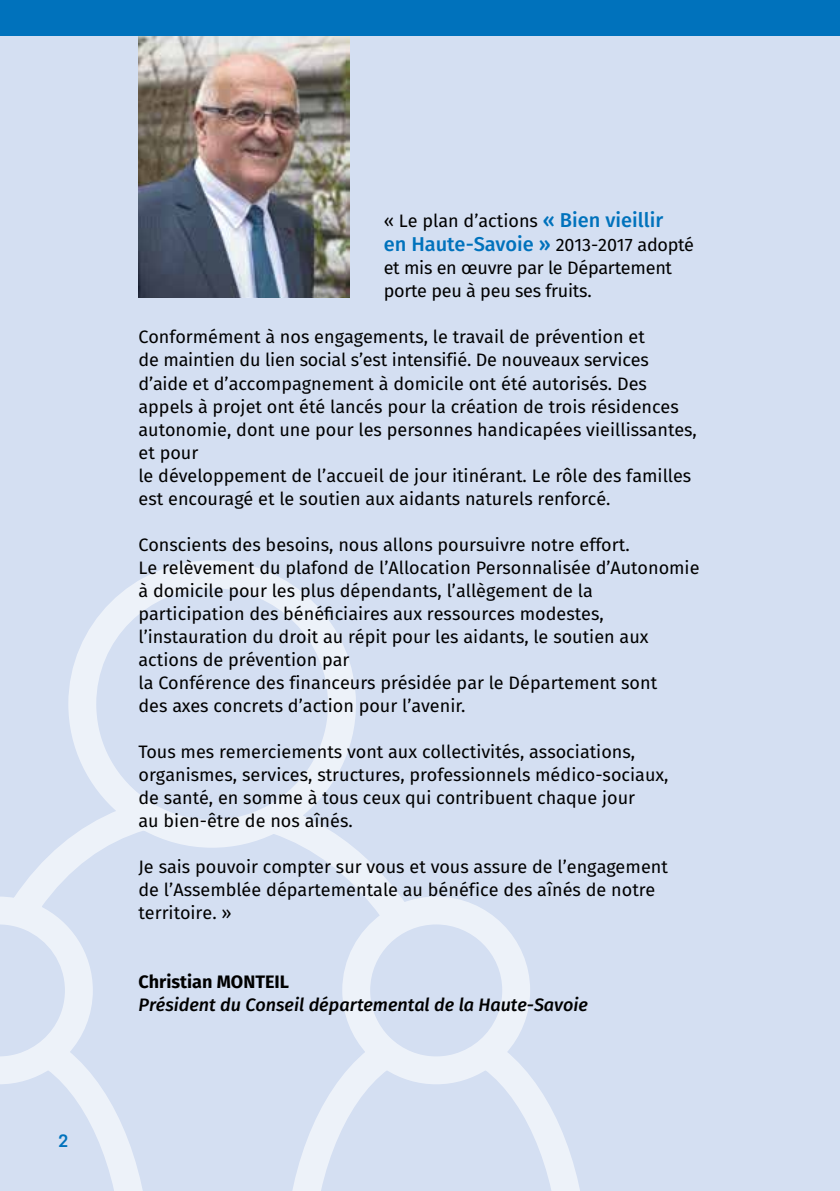
<style>
.page{position:relative;width:840px;height:1191px;background:#fff}
.page>*{position:absolute;margin:0;border:0;box-sizing:border-box;transform-origin:0 0}
.t1{font:500 20px "Fira Sans";color:#0072bc}
.t2{font:18px/23px "Fira Sans";color:#000}
.t3{font:italic 500 18px "Fira Sans";color:#000}
.t4{font:700 18px "Fira Sans";color:#000}
.t5{font:600 16px "Cooper Hewitt";color:#0072bc}
.s1{font-weight:500;font-size:20px;color:#0072bc}
.s2{font-weight:400;font-size:18px;color:#000}
</style>
<div class="page">
<div style="left:0;top:0;width:839px;height:1191px;background:#d4dff2"></div>
<svg style="left:0;top:560px;width:580px;height:631px"></svg>
<img style="left:138px;top:35px;width:211px;height:263px">
<div style="left:0;top:0;width:839px;height:35px;background:#0072bc"></div>
<p class="t5" style="left:58px;top:1131px;width:11px">2</p>
<p class="t2" style="left:383px;top:209px;width:281px">« Le plan d’actions <span class="s1">« Bien vieillir</span></p>
<p class="t1" style="left:383px;top:228px;width:312px">en Haute-Savoie » <span class="s2">2013-2017 adopté</span></p>
<p class="t2" style="left:383px;top:256px;width:290px">et mis en œuvre par le Département porte peu à peu ses fruits.</p>
<p class="t2" style="left:138px;top:325px;width:559px">Conformément à nos engagements, le travail de prévention et<br>de maintien du lien social s’est intensifié. De nouveaux services d’aide et d’accompagnement à domicile ont été autorisés. Des appels à projet ont été lancés pour la création de trois résidences autonomie, dont une pour les personnes handicapées vieillissantes, et pour<br>le développement de l’accueil de jour itinérant. Le rôle des familles est encouragé et le soutien aux aidants naturels renforcé.</p>
<p class="t2" style="left:138px;top:532px;width:562px">Conscients des besoins, nous allons poursuivre notre effort.<br>Le relèvement du plafond de l’Allocation Personnalisée d’Autonomie à domicile pour les plus dépendants, l’allègement de la participation des bénéficiaires aux ressources modestes, l’instauration du droit au répit pour les aidants, le soutien aux actions de prévention par<br>la Conférence des financeurs présidée par le Département sont<br>des axes concrets d’action pour l’avenir.</p>
<p class="t2" style="left:138px;top:739px;width:531px">Tous mes remerciements vont aux collectivités, associations, organismes, services, structures, professionnels médico-sociaux, de santé, en somme à tous ceux qui contribuent chaque jour<br>au bien-être de nos aînés.</p>
<p class="t2" style="left:138px;top:854px;width:530px">Je sais pouvoir compter sur vous et vous assure de l’engagement de l’Assemblée départementale au bénéfice des aînés de notre territoire. »</p>
<p class="t4" style="left:138px;top:966px;width:152px">Christian MONTEIL</p>
<p class="t3" style="left:138px;top:990px;width:450px">Président du Conseil départemental de la Haute-Savoie</p>
</div>
